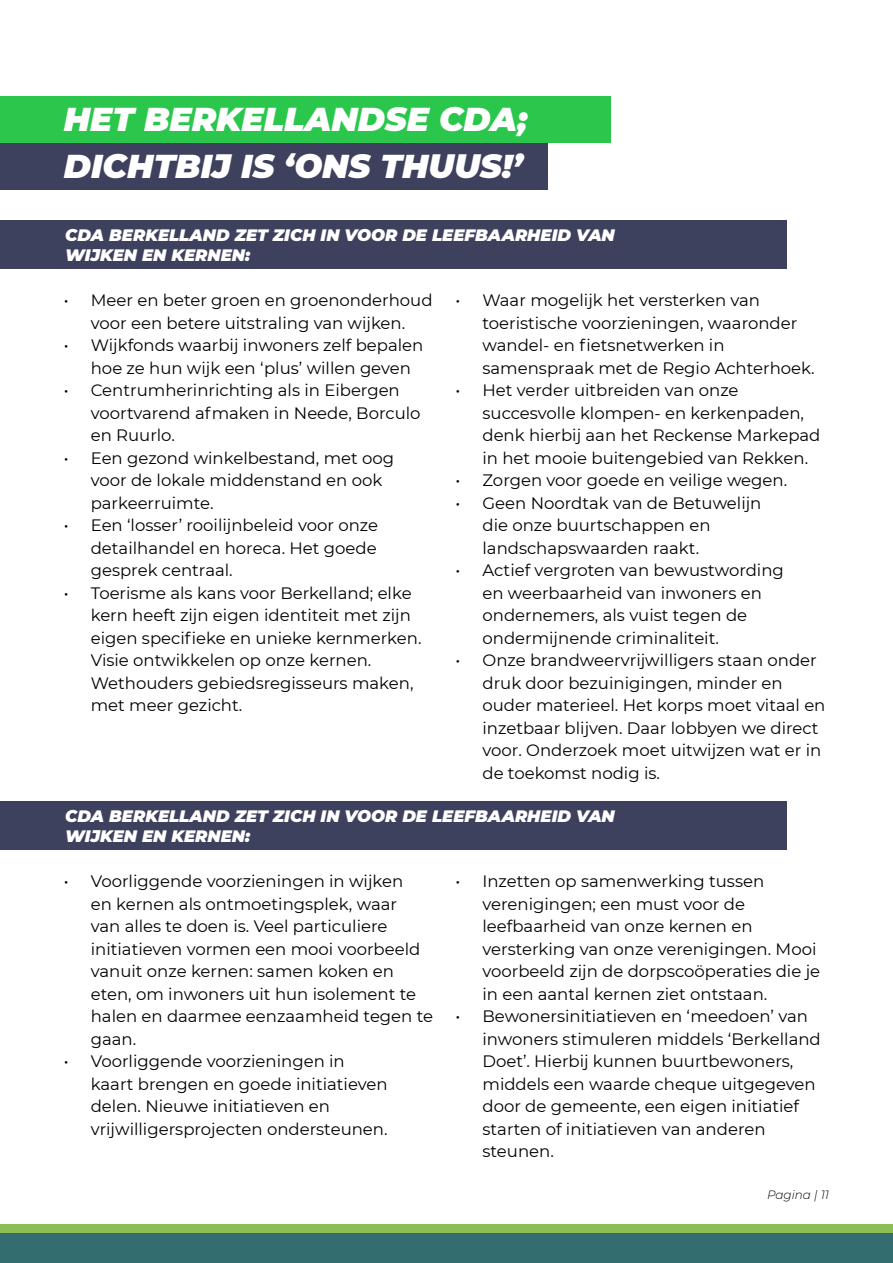
<style>
.page{position:relative;width:893px;height:1263px;background:#fff}
.page>*{position:absolute;margin:0;border:0;box-sizing:border-box;transform-origin:0 0}
.t1{font:italic 900 33px/46.8px "Montserrat";color:#fff}
.t2{font:16.5px/22.5px "Montserrat";color:#000}
.t3{font:italic 900 16.5px/19.8px "Montserrat";color:#fff}
.t4{font:italic 300 12px "Montserrat";color:#000}
</style>
<div class="page">
<div style="left:0;top:1225px;width:893px;height:8px;background:#8dbe56"></div>
<div style="left:0;top:1233px;width:893px;height:30px;background:#336d70"></div>
<div style="left:0;top:220px;width:786px;height:49px;background:#3d415d"></div>
<div style="left:0;top:801px;width:786px;height:49px;background:#3d415d"></div>
<div style="left:0;top:96px;width:611px;height:47px;background:#2bc74d"></div>
<div style="left:0;top:143px;width:547px;height:47px;background:#3d415d"></div>
<h1 class="t1" style="left:64px;top:94px;width:465px">HET BERKELLANDSE CDA;<br>DICHTBIJ IS ‘ONS THUUS!’</h1>
<p class="t3" style="left:65px;top:224px;width:551px">CDA BERKELLAND ZET ZICH IN VOOR DE LEEFBAARHEID VAN<br>WIJKEN EN KERNEN:</p>
<p class="t2" style="left:64px;top:288px;width:370px;text-align:center">• Meer en beter groen en groenonderhoud voor een betere uitstraling van wijken.</p>
<p class="t2" style="left:91px;top:333px;width:334px;text-indent:-27px">• Wijkfonds waarbij inwoners zelf bepalen hoe ze hun wijk een ‘plus’ willen geven</p>
<p class="t2" style="left:91px;top:378px;width:331px;text-indent:-27px">• Centrumherinrichting als in Eibergen voortvarend afmaken in Neede, Borculo en Ruurlo.</p>
<p class="t2" style="left:91px;top:446px;width:305px;text-indent:-27px">• Een gezond winkelbestand, met oog voor de lokale middenstand en ook parkeerruimte.</p>
<p class="t2" style="left:91px;top:513px;width:289px;text-align:justify;text-indent:-27px">• Een ‘losser’ rooilijnbeleid voor onze detailhandel en horeca. Het goede gesprek centraal.</p>
<p class="t2" style="left:91px;top:581px;width:332px;text-indent:-27px">• Toerisme als kans voor Berkelland; elke kern heeft zijn eigen identiteit met zijn eigen specifieke en unieke kernmerken.<br>Visie ontwikkelen op onze kernen.<br>Wethouders gebiedsregisseurs maken, met meer gezicht.</p>
<p class="t2" style="left:482px;top:288px;width:334px;text-indent:-27px">• Waar mogelijk het versterken van toeristische voorzieningen, waaronder wandel- en fietsnetwerken in samenspraak met de Regio Achterhoek.</p>
<p class="t2" style="left:482px;top:378px;width:339px;text-indent:-27px">• Het verder uitbreiden van onze succesvolle klompen- en kerkenpaden, denk hierbij aan het Reckense Markepad in het mooie buitengebied van Rekken.</p>
<p class="t2" style="left:455px;top:468px;width:333px">• Zorgen voor goede en veilige wegen.</p>
<p class="t2" style="left:482px;top:491px;width:280px;text-indent:-27px">• Geen Noordtak van de Betuwelijn die onze buurtschappen en landschapswaarden raakt.</p>
<p class="t2" style="left:482px;top:558px;width:303px;text-indent:-27px">• Actief vergroten van bewustwording en weerbaarheid van inwoners en ondernemers, als vuist tegen de ondermijnende criminaliteit.</p>
<p class="t2" style="left:482px;top:648px;width:344px;text-indent:-27px">• Onze brandweervrijwilligers staan onder druk door bezuinigingen, minder en ouder materieel. Het korps moet vitaal en inzetbaar blijven. Daar lobbyen we direct voor. Onderzoek moet uitwijzen wat er in de toekomst nodig is.</p>
<p class="t3" style="left:65px;top:805px;width:551px">CDA BERKELLAND ZET ZICH IN VOOR DE LEEFBAARHEID VAN<br>WIJKEN EN KERNEN:</p>
<p class="t2" style="left:91px;top:869px;width:344px;text-indent:-27px">• Voorliggende voorzieningen in wijken<br>en kernen als ontmoetingsplek, waar<br>van alles te doen is. Veel particuliere initiatieven vormen een mooi voorbeeld vanuit onze kernen: samen koken en eten, om inwoners uit hun isolement te halen en daarmee eenzaamheid tegen te gaan.</p>
<p class="t2" style="left:91px;top:1049px;width:298px;text-indent:-27px">• Voorliggende voorzieningen in kaart brengen en goede initiatieven delen. Nieuwe initiatieven en vrijwilligersprojecten ondersteunen.</p>
<p class="t2" style="left:482px;top:870px;width:339px;text-indent:-27px">• Inzetten op samenwerking tussen verenigingen; een must voor de leefbaarheid van onze kernen en versterking van onze verenigingen. Mooi voorbeeld zijn de dorpscoöperaties die je in een aantal kernen ziet ontstaan.</p>
<p class="t2" style="left:482px;top:1005px;width:340px;text-indent:-27px">• Bewonersinitiatieven en ‘meedoen’ van inwoners stimuleren middels ‘Berkelland Doet’. Hierbij kunnen buurtbewoners, middels een waarde cheque uitgegeven door de gemeente, een eigen initiatief starten of initiatieven van anderen steunen.</p>
<p class="t4" style="left:767px;top:1187px;width:64px">Pagina | 11</p>
</div>
